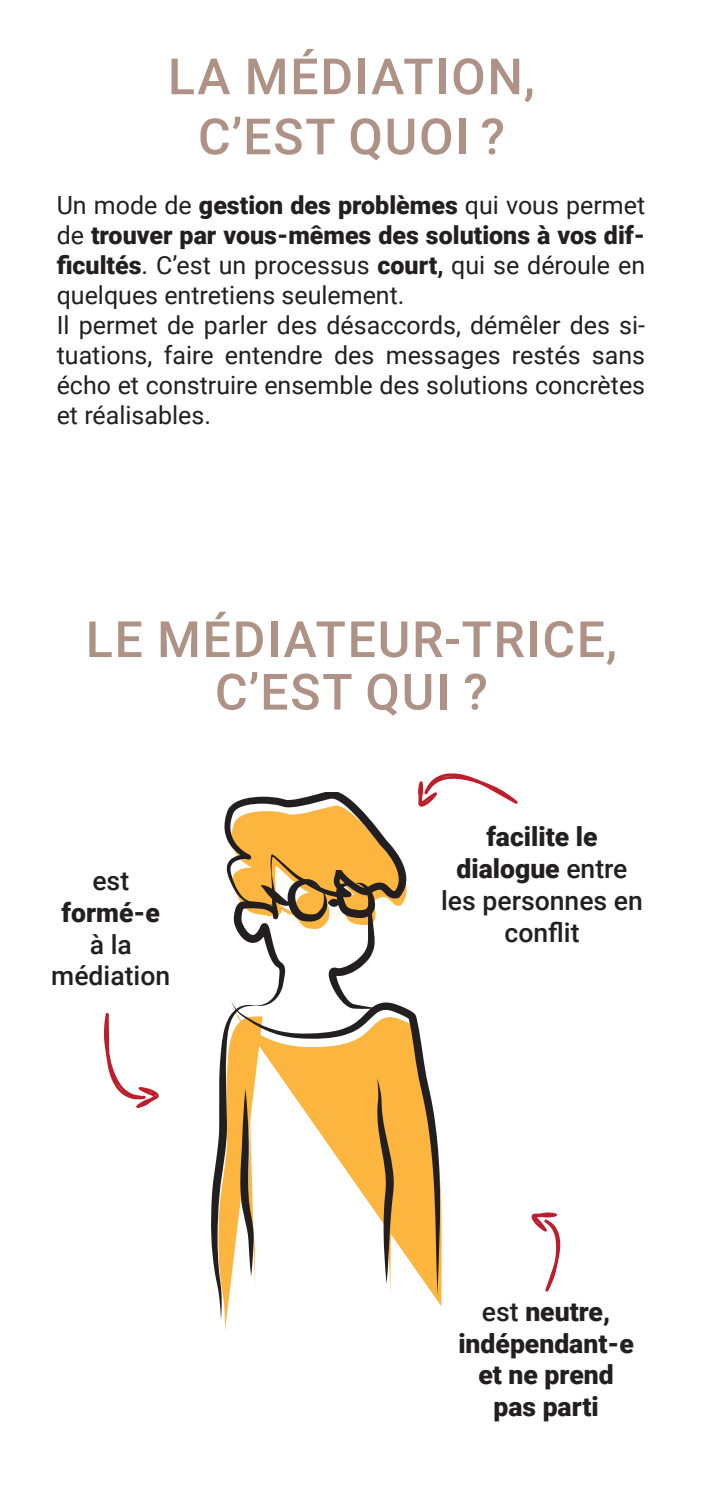
<style>
.page{position:relative;width:709px;height:1489px;background:#fff}
.page>*{position:absolute;margin:0;border:0;box-sizing:border-box;transform-origin:0 0}
.t1{font:500 50px/60px "Roboto";letter-spacing:.035em;color:#ae9285;text-align:center}
.t2{font:500 26.5px/31.8px "Roboto";color:#231f20;text-align:center}
.t3{font:900 26.5px/31.8px "Roboto";color:#231f20;text-align:center}
.t4{font:25px/30px "Roboto";color:#231f20}
.s1{font-weight:900}
.s2{font-weight:700}
.s3{font-weight:500}
</style>
<div class="page">
<svg style="left:104px;top:1013px;width:55px;height:95px"></svg>
<svg style="left:531px;top:1212px;width:30px;height:80px"></svg>
<svg style="left:212px;top:773px;width:306px;height:557px"></svg>
<h1 class="t1" style="left:168px;top:45px;width:368px">LA MÉDIATION,<br>C’EST QUOI ?</h1>
<p class="t4" style="left:57px;top:189px;width:590px">Un mode de <span class="s1">gestion des problèmes</span> qui vous permet de <span class="s1">trouver par vous-mêmes des solutions à vos dif&shy;ficultés</span>. C’est un processus <span class="s1">court</span><span class="s2">,</span> qui se déroule en quelques entretiens seulement.<br>Il permet de parler des désaccords, démêler des si&shy;tuations, faire entendre des messages restés sans écho et construire ensemble des solutions concrètes et réalisables.</p>
<h1 class="t1" style="left:86px;top:611px;width:532px;line-height:52.5px">LE MÉDIATEUR-TRICE,<br>C’EST QUI ?</h1>
<p class="t2" style="left:92px;top:863px;width:38px">est</p>
<p class="t3" style="left:62px;top:895px;width:100px">formé-e</p>
<p class="t2" style="left:51px;top:927px;width:120px">à la médiation</p>
<p class="t2" style="left:441px;top:819px;width:203px"><span class="s1">facilite le dialogue</span> entre les personnes en conflit</p>
<p class="t3" style="left:458px;top:1294px;width:177px"><span class="s3">est</span> neutre, indépendant-e et ne prend pas parti</p>
</div>
